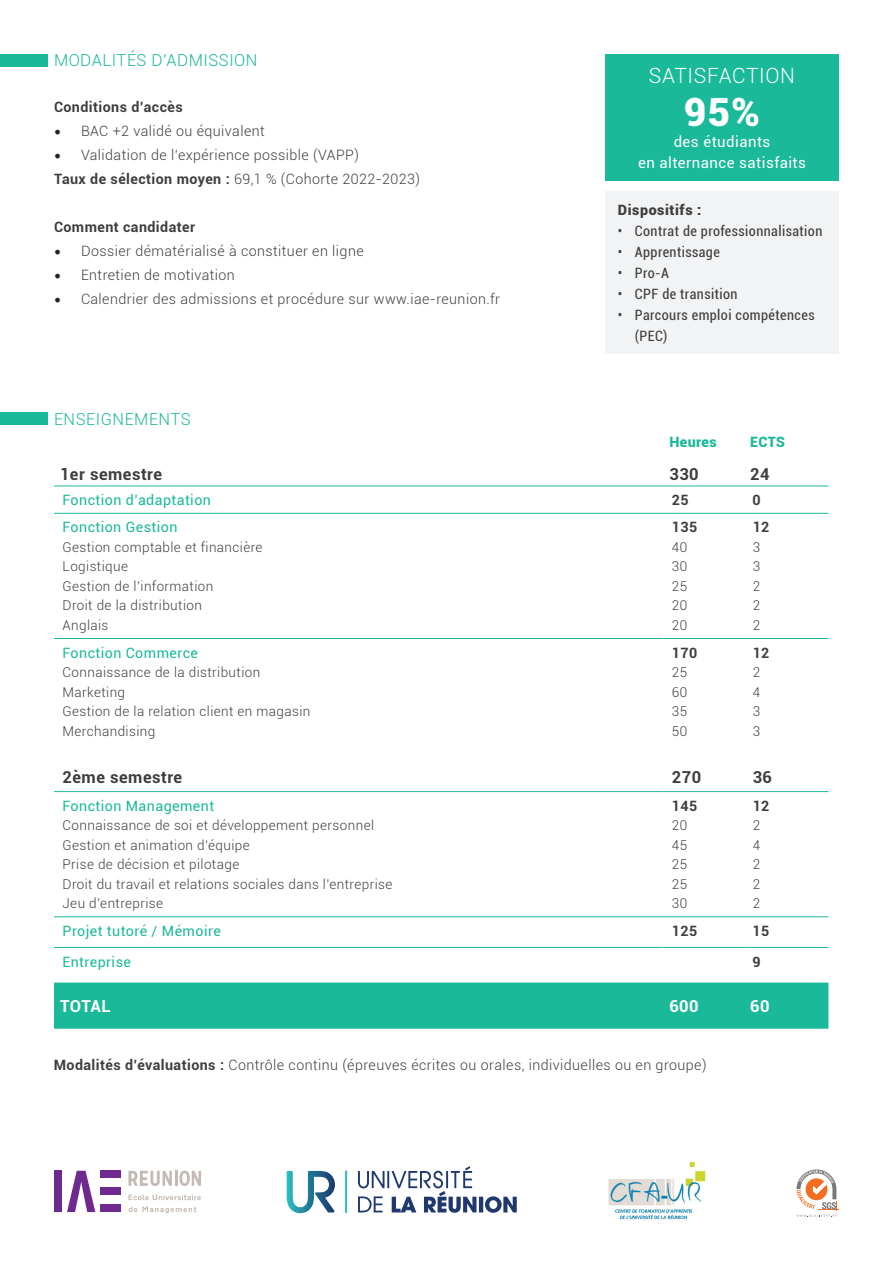
<style>
.page{position:relative;width:893px;height:1263px;background:#fff}
.page>*{position:absolute;margin:0;border:0;box-sizing:border-box;transform-origin:0 0}
.t1{font:900 39px "Roboto";color:#fff}
.t2{font:300 21px "Roboto";color:#fff}
.t3{font:300 16.5px "Roboto";letter-spacing:.03em;color:#1ab999}
.t4{font:700 16.5px "Roboto";letter-spacing:.03em;color:#3e3e3f}
.t5{font:700 16.5px "Roboto";letter-spacing:.03em;color:#fff}
.t6{font:15px/21px "Roboto";letter-spacing:.03em;color:#fff;text-align:center}
.t7{font:300 14.25px/24px "Roboto";letter-spacing:.03em;color:#3e3e3f}
.t8{font:14.25px "Roboto";letter-spacing:.03em;color:#1ab999}
.t9{font:condensed 14.25px/21px "Roboto";letter-spacing:.03em;color:#3e3e3f}
.t10{font:700 14.25px "Roboto";letter-spacing:.03em;color:#3e3e3f}
.t11{font:900 14.25px "Roboto";letter-spacing:.04em;color:#3e3e3f}
.t12{font:900 14.25px "Roboto";letter-spacing:.03em;color:#1ab999}
.t13{font:300 13.5px/19.5px "Roboto";letter-spacing:.03em;color:#3e3e3f;text-align:justify}
.s1{font-family:"Minion Pro";font-weight:400;font-size:18px;color:#231f20}
.s2{font-weight:700}
</style>
<div class="page">
<div style="left:0;top:54px;width:48px;height:12px;background:#1ab999"></div>
<div style="left:0;top:412px;width:48px;height:13px;background:#1ab999"></div>
<svg style="left:54px;top:485px;width:774px;height:28px"></svg>
<div style="left:54px;top:982px;width:774px;height:47px;background:#1ab999"></div>
<hr style="left:54px;top:513px;width:609px;height:1px;background:#1ab999">
<hr style="left:663px;top:513px;width:81px;height:1px;background:#1ab999">
<hr style="left:744px;top:513px;width:84px;height:1px;background:#1ab999">
<hr style="left:54px;top:638px;width:609px;height:1px;background:#1ab999">
<hr style="left:663px;top:638px;width:81px;height:1px;background:#1ab999">
<hr style="left:744px;top:638px;width:84px;height:1px;background:#1ab999">
<hr style="left:54px;top:916px;width:609px;height:1px;background:#1ab999">
<hr style="left:663px;top:916px;width:81px;height:1px;background:#1ab999">
<hr style="left:744px;top:916px;width:84px;height:1px;background:#1ab999">
<hr style="left:54px;top:947px;width:609px;height:1px;background:#1ab999">
<hr style="left:663px;top:947px;width:81px;height:1px;background:#1ab999">
<hr style="left:744px;top:947px;width:84px;height:1px;background:#1ab999">
<hr style="left:54px;top:486px;width:609px;height:1px;background:#1ab999">
<hr style="left:663px;top:486px;width:81px;height:1px;background:#1ab999">
<hr style="left:744px;top:486px;width:84px;height:1px;background:#1ab999">
<hr style="left:54px;top:791px;width:609px;height:1px;background:#1ab999">
<hr style="left:663px;top:791px;width:81px;height:1px;background:#1ab999">
<hr style="left:744px;top:791px;width:84px;height:1px;background:#1ab999">
<svg style="left:287px;top:1171px;width:48px;height:42px"></svg>
<hr style="left:479px;top:1197px;width:4px;height:15px;background:#1f386d">
<svg style="left:485px;top:1196px;width:32px;height:17px"></svg>
<svg style="left:358px;top:1166px;width:118px;height:47px"></svg>
<div style="left:346px;top:1171px;width:1px;height:41px;border:1px solid #28bec2"></div>
<svg style="left:128px;top:1206px;width:68px;height:7px"></svg>
<svg style="left:128px;top:1170px;width:73px;height:16px"></svg>
<div style="left:54px;top:1171px;width:8px;height:41px;background:#6e2a8e"></div>
<svg style="left:67px;top:1171px;width:28px;height:41px"></svg>
<div style="left:100px;top:1171px;width:21px;height:7px;background:#6e2a8e"></div>
<div style="left:100px;top:1205px;width:21px;height:7px;background:#6e2a8e"></div>
<div style="left:100px;top:1188px;width:21px;height:7px;background:#6e2a8e"></div>
<svg style="left:128px;top:1194px;width:73px;height:6px"></svg>
<svg style="left:796px;top:1169px;width:43px;height:48px"></svg>
<img style="left:608px;top:1162px;width:98px;height:58px">
<div style="left:605px;top:191px;width:234px;height:163px;background:#f2f3f4"></div>
<div style="left:605px;top:54px;width:234px;height:127px;background:#1ab999"></div>
<p class="t3" style="left:54px;top:49px;width:205px">Modalités d’admission</p>
<p class="t10" style="left:54px;top:97px;width:130px">Conditions d’accès</p>
<p class="t7" style="left:54px;top:119px;width:212px"><span class="s1">•</span> BAC +2 validé ou équivalent</p>
<p class="t7" style="left:54px;top:143px;width:368px"><span class="s1">•</span> Validation de l’expérience possible (VAPP)<br><span class="s2">Taux de sélection moyen :</span> 69,1 % (Cohorte 2022-2023)</p>
<p class="t10" style="left:54px;top:217px;width:143px">Comment candidater</p>
<p class="t7" style="left:54px;top:239px;width:311px"><span class="s1">•</span> Dossier dématérialisé à constituer en ligne</p>
<p class="t7" style="left:54px;top:263px;width:182px"><span class="s1">•</span> Entretien de motivation</p>
<p class="t7" style="left:54px;top:287px;width:448px"><span class="s1">•</span> Calendrier des admissions et procédure sur www.iae-reunion.fr</p>
<p class="t3" style="left:54px;top:408px;width:138px">enseignements</p>
<h2 class="t2" style="left:649px;top:60px;width:13px">SATISFA</h2>
<h2 class="t2" style="left:732px;top:60px;width:27px">CTION</h2>
<h1 class="t1" style="left:684px;top:85px;width:78px">95%</h1>
<p class="t6" style="left:638px;top:131px;width:169px">des étudiants<br>en alternance satisfaits</p>
<p class="t11" style="left:618px;top:200px;width:85px">Dispositifs :</p>
<p class="t9" style="left:618px;top:220px;width:206px">• Contrat de professionnalisation</p>
<p class="t9" style="left:618px;top:241px;width:104px">• Apprentissage</p>
<p class="t9" style="left:618px;top:262px;width:53px">• Pro-A</p>
<p class="t9" style="left:618px;top:283px;width:121px">• CPF de transition</p>
<p class="t9" style="left:635px;top:304px;width:181px;text-indent:-17px">• Parcours emploi compétences (PEC)</p>
<p class="t12" style="left:669px;top:432px;width:49px">Heures</p>
<p class="t12" style="left:750px;top:432px;width:36px">ECTS</p>
<p class="t4" style="left:60px;top:462px;width:104px">1er semestre</p>
<p class="t4" style="left:669px;top:462px;width:31px">330</p>
<p class="t4" style="left:750px;top:462px;width:21px">24</p>
<p class="t8" style="left:63px;top:490px;width:150px">Fonction d’adaptation</p>
<p class="t10" style="left:672px;top:490px;width:18px">25</p>
<p class="t10" style="left:753px;top:490px;width:10px">0</p>
<p class="t8" style="left:62px;top:517px;width:117px">Fonction Gestion</p>
<p class="t13" style="left:63px;top:537px;width:202px;text-align:left">Gestion comptable et financière<br>Logistique<br>Gestion de l’information<br>Droit de la distribution<br>Anglais</p>
<p class="t10" style="left:672px;top:517px;width:27px">135</p>
<p class="t13" style="left:672px;top:537px;width:17px">40<br>30<br>25<br>20<br>20</p>
<p class="t10" style="left:753px;top:517px;width:18px">12</p>
<p class="t13" style="left:753px;top:537px;width:9px">3<br>3<br>2<br>2<br>2</p>
<p class="t8" style="left:63px;top:643px;width:137px">Fonction Commerce</p>
<p class="t13" style="left:63px;top:662px;width:249px;text-align:left">Connaissance de la distribution<br>Marketing<br>Gestion de la relation client en magasin<br>Merchandising</p>
<p class="t10" style="left:672px;top:642px;width:27px">170</p>
<p class="t13" style="left:672px;top:662px;width:17px">25<br>60<br>35<br>50</p>
<p class="t10" style="left:753px;top:642px;width:18px">12</p>
<p class="t13" style="left:753px;top:662px;width:9px">2<br>4<br>3<br>3</p>
<p class="t4" style="left:63px;top:765px;width:121px">2ème semestre</p>
<p class="t4" style="left:672px;top:765px;width:31px">270</p>
<p class="t4" style="left:753px;top:765px;width:21px">36</p>
<p class="t8" style="left:63px;top:796px;width:153px">Fonction Management</p>
<p class="t13" style="left:63px;top:815px;width:331px;text-align:left">Connaissance de soi et développement personnel Gestion et animation d’équipe<br>Prise de décision et pilotage<br>Droit du travail et relations sociales dans l’entreprise Jeu d’entreprise</p>
<p class="t10" style="left:672px;top:796px;width:27px">145</p>
<p class="t13" style="left:672px;top:815px;width:17px">20<br>45<br>25<br>25<br>30</p>
<p class="t10" style="left:753px;top:796px;width:18px">12</p>
<p class="t13" style="left:753px;top:815px;width:9px">2<br>4<br>2<br>2<br>2</p>
<p class="t8" style="left:63px;top:921px;width:160px">Projet tutoré / Mémoire</p>
<p class="t10" style="left:672px;top:921px;width:27px">125</p>
<p class="t10" style="left:753px;top:921px;width:18px">15</p>
<p class="t8" style="left:62px;top:951px;width:70px">Entreprise</p>
<p class="t10" style="left:753px;top:951px;width:10px">9</p>
<p class="t5" style="left:60px;top:994px;width:52px">TOTAL</p>
<p class="t5" style="left:669px;top:994px;width:31px">600</p>
<p class="t5" style="left:750px;top:994px;width:21px">60</p>
<p class="t7" style="left:54px;top:1052px;width:654px"><span class="s2">Modalités d’évaluations :</span> Contrôle continu (épreuves écrites ou orales, individuelles ou en groupe)</p>
</div>
